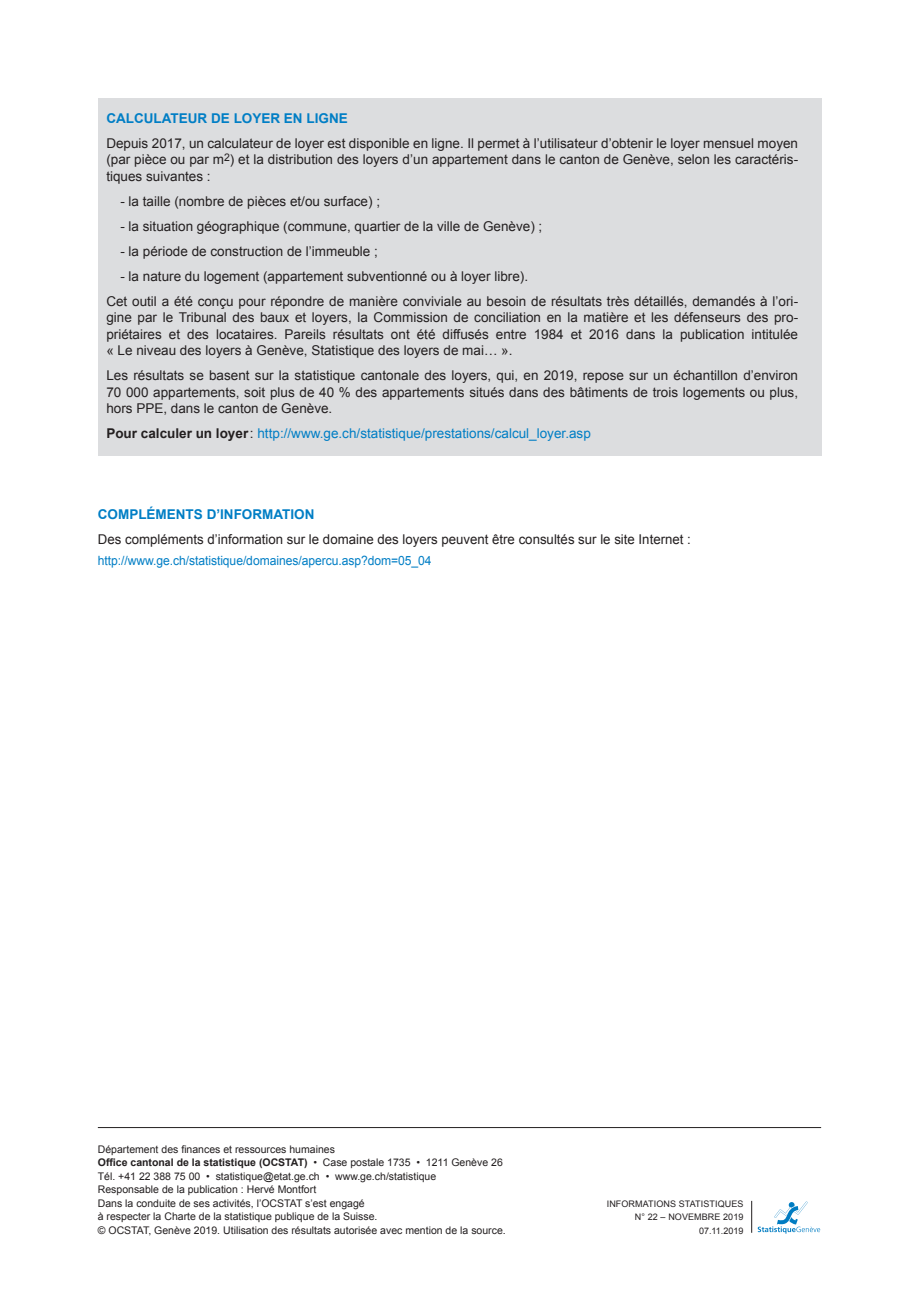
<style>
.page{position:relative;width:919px;height:1289px;background:#fff}
.page>*{position:absolute;margin:0;border:0;box-sizing:border-box;transform-origin:0 0}
.texte_-_texte_couran{font:13.5px/16.5px "Arial";color:#231f20;text-align:justify}
.texte_-_texte_couran-2{font:13.5px "Arial";color:#007ec5}
.texte_-_texte_couran-3{font:700 13.5px "Arial";color:#007ec5}
.texte_-_titre_3{font:700 13.5px "Arial";color:#007ec5}
.texte_-_texte_couran-4{font:12.75px "Arial";letter-spacing:-.005em;color:#007ec5;scale:.95 1}
.t1{font:10.5px/13.5px "Arial";color:#231f20}
.t2{font:9px/13.5px "Arial";letter-spacing:.01em;color:#231f20;text-align:right}
.s1{font-weight:700;color:#231f20}
.s2{color:#231f20}
.s3{font-weight:700}
</style>
<div class="page">
<hr style="left:98px;top:1127px;width:723px;height:1px;background:#231f20">
<svg style="left:757px;top:1201px;width:63px;height:32px"></svg>
<hr style="left:751px;top:1200px;width:1px;height:32px;background:#231f20">
<div style="left:98px;top:98px;width:723px;height:357px;background:#dcdddf"></div>
<p class="texte_-_texte_couran-3" style="left:106px;top:109px;width:243px">CALCULATEUR DE LOYER EN LIGNE</p>
<p class="texte_-_texte_couran" style="left:106px;top:135px;width:693px">Depuis 2017, un calculateur de loyer est disponible en ligne. Il permet à l’utilisateur d’obtenir le loyer mensuel moyen (par pièce ou par m<sup>2</sup>) et la distribution des loyers d’un appartement dans le canton de Genève, selon les caractéris&shy;tiques suivantes :</p>
<p class="texte_-_texte_couran" style="left:120px;top:193px;width:261px">- la taille (nombre de pièces et/ou surface) ;</p>
<p class="texte_-_texte_couran" style="left:120px;top:218px;width:423px">- la situation géographique (commune, quartier de la ville de Genève) ;</p>
<p class="texte_-_texte_couran" style="left:120px;top:243px;width:259px">- la période de construction de l’immeuble ;</p>
<p class="texte_-_texte_couran" style="left:120px;top:268px;width:409px">- la nature du logement (appartement subventionné ou à loyer libre).</p>
<p class="texte_-_texte_couran" style="left:106px;top:293px;width:693px">Cet outil a été conçu pour répondre de manière conviviale au besoin de résultats très détaillés, demandés à l’ori&shy;gine par le Tribunal des baux et loyers, la Commission de conciliation en la matière et les défenseurs des pro&shy;priétaires et des locataires. Pareils résultats ont été diffusés entre 1984 et 2016 dans la publication intitulée « Le niveau des loyers à Genève, Statistique des loyers de mai… ».</p>
<p class="texte_-_texte_couran" style="left:106px;top:367px;width:693px">Les résultats se basent sur la statistique cantonale des loyers, qui, en 2019, repose sur un échantillon d’environ 70 000 appartements, soit plus de 40 % des appartements situés dans des bâtiments de trois logements ou plus, hors PPE, dans le canton de Genève.</p>
<p class="texte_-_texte_couran-2" style="left:106px;top:424px;width:486px"><span class="s1">Pour calculer un loyer</span> <span class="s2">:</span> http://www.ge.ch/statistique/prestations/calcul_loyer.asp</p>
<p class="texte_-_titre_3" style="left:98px;top:505px;width:218px">COMPLÉMENTS D’INFORMATION</p>
<p class="texte_-_texte_couran" style="left:98px;top:531px;width:594px">Des compléments d’information sur le domaine des loyers peuvent être consultés sur le site Internet :</p>
<p class="texte_-_texte_couran-4" style="left:98px;top:552px;width:353px">http://www.ge.ch/statistique/domaines/apercu.asp?dom=05_04</p>
<p class="t1" style="left:98px;top:1142px;width:409px">Département des finances et ressources humaines<br><span class="s3">Office cantonal de la statistique (OCSTAT)</span> • Case postale 1735 • 1211 Genève 26<br>Tél. +41 22 388 75 00 • statistique@etat.ge.ch • www.ge.ch/statistique<br>Responsable de la publication : Hervé Montfort<br>Dans la conduite de ses activités, l’OCSTAT s’est engagé<br>à respecter la Charte de la statistique publique de la Suisse.<br>© OCSTAT, Genève 2019. Utilisation des résultats autorisée avec mention de la source.</p>
<p class="t2" style="left:606px;top:1196px;width:138px">INFORMATIONS STATISTIQUES<br>N° 22 – NOVEMBRE 2019<br>07.11.2019</p>
</div>
